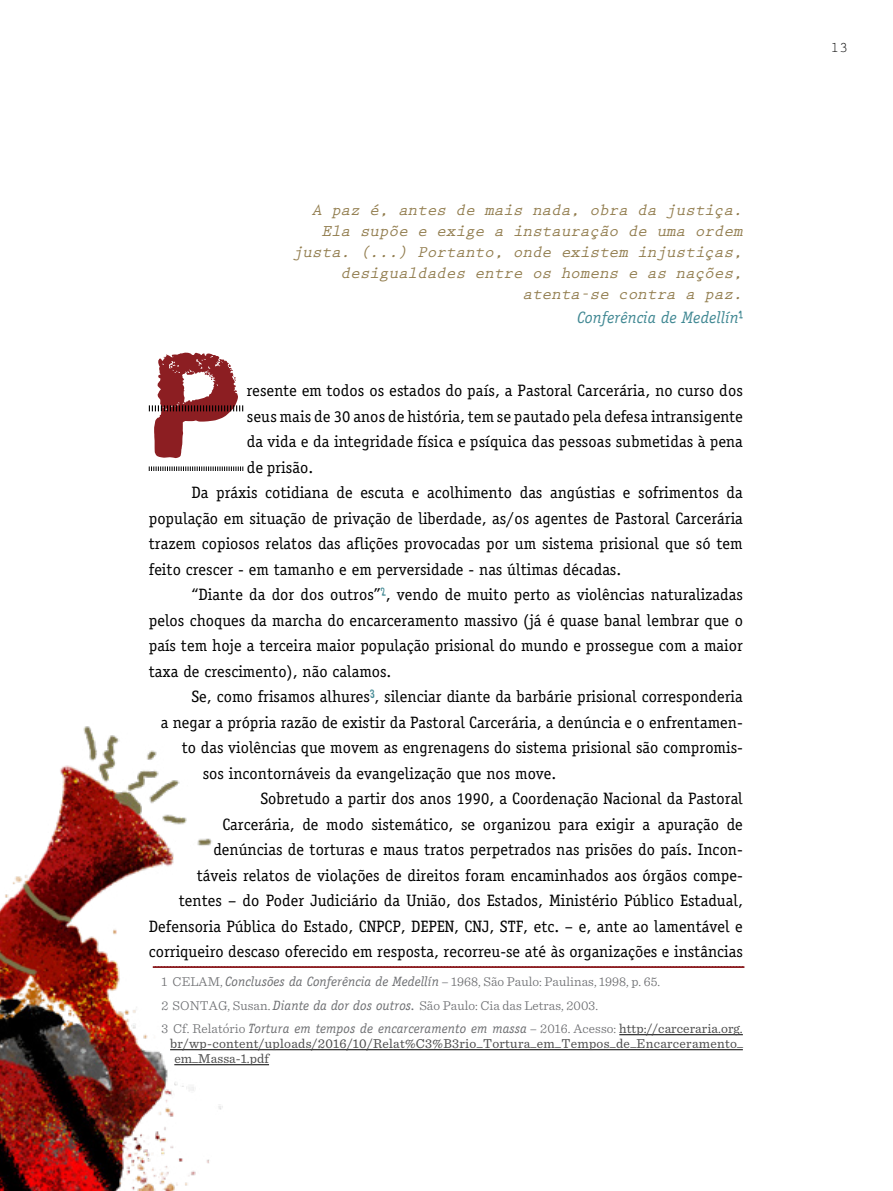
<style>
.page{position:relative;width:893px;height:1191px;background:#fff}
.page>*{position:absolute;margin:0;border:0;box-sizing:border-box;transform-origin:0 0}
.t1{font:147.75px "Helveticrap";color:#8c1e22}
.t2{font:16.5px/25.5px "Officina Serif Std";color:#000;text-align:justify}
.t3{font:16.5px/25.5px "Officina Ser ITC Std";letter-spacing:.01em;color:#000;text-align:justify}
.t4{font:italic 700 16.5px/21px "Prestige Elite Std";letter-spacing:-.02em;color:#917c4d;text-align:right}
.t5{font:italic 16.5px "Officina Serif Std";letter-spacing:.005em;color:#418893}
.t6{font:15px "Prestige Elite Std";color:#000}
.t7{font:300 13.5px/23.5px "Sentinel";letter-spacing:.005em;color:#6d6e71}
.t8{font:13.5px/15px "Sentinel";letter-spacing:.02em;color:#4d4d4d}
.t9{font:italic 13.5px "Officina Serif Std";letter-spacing:.005em;color:#6d6e71}
.s1{font-family:"Officina Serif Std";font-weight:400;font-style:italic}
.s2{font-family:"Sentinel";font-weight:300;font-style:normal}
.s3{font-family:"Sentinel";font-style:normal;color:#4d4d4d}
</style>
<div class="page">
<img style="left:0;top:726px;width:293px;height:465px">
<svg style="left:149px;top:466px;width:94px;height:5px"></svg>
<svg style="left:149px;top:405px;width:94px;height:6px"></svg>
<svg style="left:153px;top:966px;width:591px;height:2px"></svg>
<hr style="left:619px;top:1034px;width:124px;height:1px;background:#000">
<hr style="left:170px;top:1049px;width:573px;height:1px;background:#000">
<hr style="left:174px;top:1064px;width:95px;height:1px;background:#000">
<p class="t4" style="left:293px;top:200px;width:452px">A paz é, antes de mais nada, obra da justiça.<br>Ela supõe e exige a instauração de uma ordem justa. (...) Portanto, onde existem injustiças, desigualdades entre os homens e as nações, atenta-se contra a paz.</p>
<p class="t5" style="left:577px;top:308px;width:167px">Conferência de Medellín<sup>1</sup></p>
<h1 class="t1" style="left:149px;top:311px;width:96px">P</h1>
<p class="t3" style="left:247px;top:378px;width:497px">resente em todos os estados do país, a Pastoral Carcerária, no curso dos seus mais de 30 anos de história, tem se pautado pela defesa intransigente da vida e da integridade física e psíquica das pessoas submetidas à pena de prisão.</p>
<p class="t2" style="left:149px;top:480px;width:596px;text-indent:43px">Da práxis cotidiana de escuta e acolhimento das angústias e sofrimentos da população em situação de privação de liberdade, as/os agentes de Pastoral Carcerária trazem copiosos relatos das aflições provocadas por um sistema prisional que só tem feito crescer - em tamanho e em perversidade - nas últimas décadas.</p>
<p class="t2" style="left:149px;top:582px;width:596px;text-indent:43px">“Diante da dor dos outros”<sup>2</sup>, vendo de muito perto as violências naturalizadas pelos choques da marcha do encarceramento massivo (já é quase banal lembrar que o país tem hoje a terceira maior população prisional do mundo e prossegue com a maior taxa de crescimento), não calamos.</p>
<p class="t2" style="left:191px;top:684px;width:553px">Se, como frisamos alhures<sup>3</sup>, silenciar diante da barbárie prisional corresponderia</p>
<p class="t2" style="left:161px;top:709px;width:583px">a negar a própria razão de existir da Pastoral Carcerária, a denúncia e o enfrentamen-</p>
<p class="t2" style="left:182px;top:735px;width:563px">to das violências que movem as engrenagens do sistema prisional são compromis-</p>
<p class="t2" style="left:203px;top:760px;width:355px">sos incontornáveis da evangelização que nos move.</p>
<p class="t2" style="left:260px;top:786px;width:484px">Sobretudo a partir dos anos 1990, a Coordenação Nacional da Pastoral</p>
<p class="t2" style="left:222px;top:811px;width:522px">Carcerária, de modo sistemático, se organizou para exigir a apuração de</p>
<p class="t2" style="left:213px;top:837px;width:531px">denúncias de torturas e maus tratos perpetrados nas prisões do país. Incon-</p>
<p class="t2" style="left:197px;top:862px;width:547px">táveis relatos de violações de direitos foram encaminhados aos órgãos compe-</p>
<p class="t2" style="left:179px;top:888px;width:565px">tentes – do Poder Judiciário da União, dos Estados, Ministério Público Estadual,</p>
<p class="t2" style="left:149px;top:913px;width:595px">Defensoria Pública do Estado, CNPCP, DEPEN, CNJ, STF, etc. – e, ante ao lamentável e</p>
<p class="t2" style="left:149px;top:939px;width:596px">corriqueiro descaso oferecido em resposta, recorreu-se até às organizações e instâncias</p>
<p class="t7" style="left:162px;top:969px;width:500px">1 CELAM, <span class="s1">Conclusões da Conferência de Medellín</span> – 1968, São Paulo: Paulinas, 1998, p. 65.<br>2 SONTAG, Susan. <span class="s1">Diante da dor dos outros.</span> São Paulo: Cia das Letras, 2003.</p>
<p class="t9" style="left:162px;top:1021px;width:583px"><span class="s2">3 Cf. Relatório</span> Tortura em tempos de encarceramento em massa <span class="s2">– 2016. Acesso:</span> <span class="s3">http://carceraria.org.</span></p>
<p class="t8" style="left:174px;top:1035px;width:570px;text-indent:-4px">br/wp-content/uploads/2016/10/Relat%C3%B3rio_Tortura_em_Tempos_de_Encarceramento_ em_Massa-1.pdf</p>
<p class="t6" style="left:830px;top:39px;width:19px">13</p>
</div>
